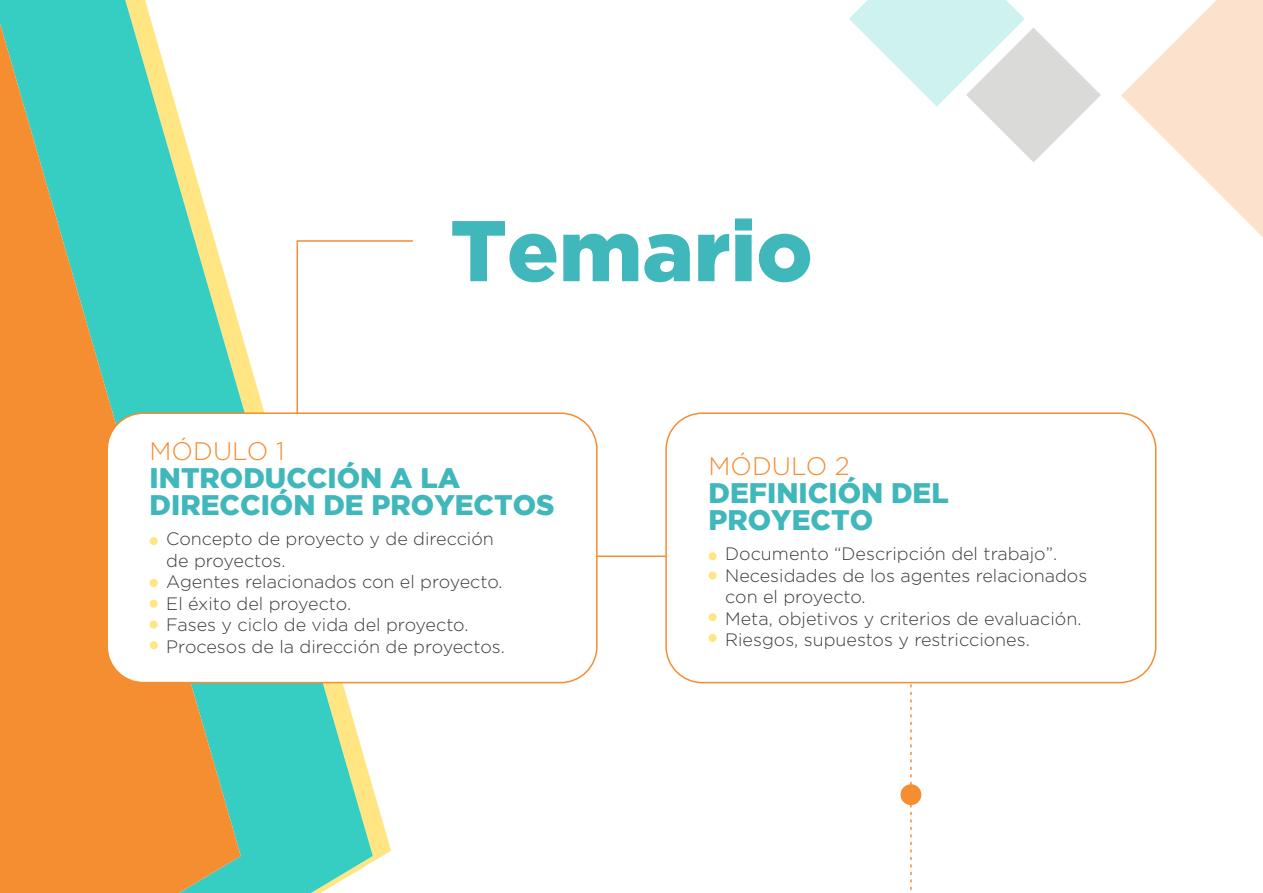
<style>
.page{position:relative;width:1263px;height:893px;background:#fff}
.page>*{position:absolute;margin:0;border:0;box-sizing:border-box;transform-origin:0 0}
.t1{font:900 85.95px "Gotham";color:#3fb7bb}
.t2{font:900 28.2px/27px "Gotham";color:#3fb7bb}
.t3{font:300 25.35px "Gotham";color:#f58d31}
.t4{font:300 18px/21.5px "Gotham";color:#3c3c3b}
</style>
<div class="page">
<svg style="left:849px;top:0;width:414px;height:237px"></svg>
<svg style="left:0;top:0;width:373px;height:893px"></svg>
<svg style="left:0;top:23px;width:241px;height:870px;fill:#f58d31"></svg>
<div style="left:107px;top:413px;width:490px;height:270px;background:#fff;border-radius:36px"></div>
<div style="left:106px;top:412px;width:492px;height:271px;border:2px solid #f58d31;border-radius:36px"></div>
<div style="left:150px;top:537px;width:8px;height:8px;background:#ffe683;border-radius:50%"></div>
<div style="left:150px;top:579px;width:8px;height:8px;background:#ffe683;border-radius:50%"></div>
<div style="left:150px;top:600px;width:8px;height:8px;background:#ffe683;border-radius:50%"></div>
<div style="left:150px;top:620px;width:8px;height:8px;background:#ffe683;border-radius:50%"></div>
<div style="left:150px;top:641px;width:8px;height:8px;background:#ffe683;border-radius:50%"></div>
<div style="left:708px;top:552px;width:9px;height:8px;background:#ffe683;border-radius:50%"></div>
<div style="left:708px;top:571px;width:9px;height:9px;background:#ffe683;border-radius:50%"></div>
<div style="left:708px;top:613px;width:9px;height:8px;background:#ffe683;border-radius:50%"></div>
<div style="left:708px;top:634px;width:9px;height:8px;background:#ffe683;border-radius:50%"></div>
<div style="left:665px;top:412px;width:491px;height:271px;border:2px solid #f58d31;border-radius:36px"></div>
<svg style="left:296px;top:239px;width:118px;height:176px"></svg>
<hr style="left:597px;top:555px;width:69px;height:2px;background:#f58d31">
<svg style="left:910px;top:684px;width:2px;height:206px"></svg>
<div style="left:900px;top:784px;width:21px;height:21px;background:#f58d31;border-radius:50%"></div>
<h1 class="t1" style="left:450px;top:201px;width:364px">Temario</h1>
<h3 class="t3" style="left:150px;top:435px;width:136px">MÓDULO 1</h3>
<h2 class="t2" style="left:150px;top:463px;width:406px">INTRODUCCIÓN A LA<br>DIRECCIÓN DE PROYECTOS</h2>
<p class="t4" style="left:166px;top:528px;width:340px">Concepto de proyecto y de dirección de proyectos.<br>Agentes relacionados con el proyecto.<br>El éxito del proyecto.<br>Fases y ciclo de vida del proyecto.<br>Procesos de la dirección de proyectos.</p>
<h3 class="t3" style="left:708px;top:450px;width:143px">MÓDULO 2</h3>
<h2 class="t2" style="left:708px;top:479px;width:242px">DEFINICIÓN DEL<br>PROYECTO</h2>
<p class="t4" style="left:725px;top:543px;width:364px">Documento “Descripción del trabajo”.<br>Necesidades de los agentes relacionados con el proyecto.<br>Meta, objetivos y criterios de evaluación.<br>Riesgos, supuestos y restricciones.</p>
</div>
